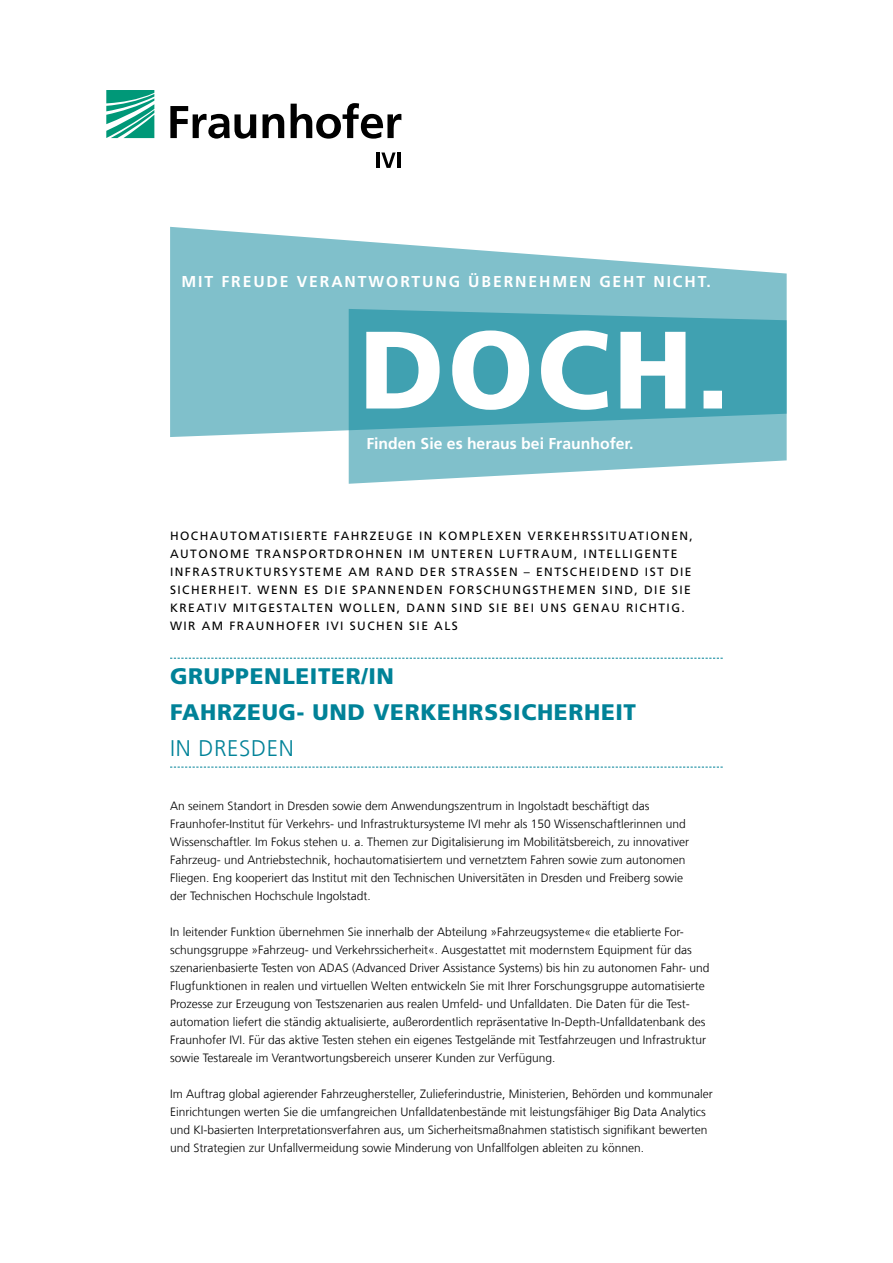
<style>
.page{position:relative;width:893px;height:1263px;background:#fff}
.page>*{position:absolute;margin:0;border:0;box-sizing:border-box;transform-origin:0 0}
.Position{font:900 22.5px/36px "Frutiger LT Com";letter-spacing:.03em;color:#008298}
.Vignette_oben{font:700 15.75px "Frutiger LT Com";letter-spacing:.12em;color:#fff}
.Vignette_unten{font:700 15.75px "Frutiger LT Com";color:#fff}
.Fließtext{font:300 12px/18px "Frutiger LT Com";color:#000}
.Einleitungstext{font:12px/18px "Frutiger LT Com";letter-spacing:.12em;color:#000}
.s1{font-weight:300}
</style>
<div class="page">
<svg style="left:170px;top:227px;width:617px;height:210px;fill:#80c0cb"></svg>
<svg style="left:349px;top:309px;width:438px;height:175px;background:#75bac6"></svg>
<svg style="left:366px;top:330px;width:356px;height:80px"></svg>
<svg style="left:170px;top:658px;width:553px;height:1px"></svg>
<svg style="left:170px;top:767px;width:553px;height:1px"></svg>
<svg style="left:106px;top:90px;width:48px;height:48px"></svg>
<svg style="left:170px;top:103px;width:231px;height:36px"></svg>
<hr style="left:376px;top:152px;width:4px;height:16px;background:#000">
<svg style="left:381px;top:152px;width:15px;height:16px"></svg>
<hr style="left:397px;top:152px;width:3px;height:16px;background:#000">
<p class="Vignette_oben" style="left:181px;top:272px;width:531px">MIT FREUDE VERANTWORTUNG ÜBERNEHMEN GEHT NICHT.</p>
<p class="Vignette_unten" style="left:366px;top:434px;width:269px">Finden Sie es heraus bei Fraunhofer.</p>
<p class="Einleitungstext" style="left:170px;top:527px;width:524px">HOCHAUTOMATISIERTE FAHRZEUGE IN KOMPLEXEN VERKEHRSSITUATIONEN, AUTONOME TRANSPORTDROHNEN IM UNTEREN LUFTRAUM, INTELLIGENTE INFRASTRUKTURSYSTEME AM RAND DER STRASSEN – ENTSCHEIDEND IST DIE SICHERHEIT. WENN ES DIE SPANNENDEN FORSCHUNGSTHEMEN SIND, DIE SIE KREATIV MITGESTALTEN WOLLEN, DANN SIND SIE BEI UNS GENAU RICHTIG.<br>WIR AM FRAUNHOFER IVI SUCHEN SIE ALS</p>
<p class="Position" style="left:170px;top:658px;width:467px">GRUPPENLEITER/IN<br>FAHRZEUG- UND VERKEHRSSICHERHEIT<br><span class="s1">IN DRESDEN</span></p>
<p class="Fließtext" style="left:170px;top:797px;width:520px">An seinem Standort in Dresden sowie dem Anwendungszentrum in Ingolstadt beschäftigt das Fraunhofer-Institut für Verkehrs- und Infrastruktursysteme IVI mehr als 150 Wissenschaftlerinnen und Wissenschaftler. Im Fokus stehen u. a. Themen zur Digitalisierung im Mobilitätsbereich, zu innovativer Fahrzeug- und Antriebstechnik, hochautomatisiertem und vernetztem Fahren sowie zum autonomen Fliegen. Eng kooperiert das Institut mit den Technischen Universitäten in Dresden und Freiberg sowie der Technischen Hochschule Ingolstadt.</p>
<p class="Fließtext" style="left:170px;top:923px;width:541px">In leitender Funktion übernehmen Sie innerhalb der Abteilung »Fahrzeugsysteme« die etablierte For&shy;schungsgruppe »Fahrzeug- und Verkehrssicherheit«. Ausgestattet mit modernstem Equipment für das szenarienbasierte Testen von ADAS (Advanced Driver Assistance Systems) bis hin zu autonomen Fahr- und Flugfunktionen in realen und virtuellen Welten entwickeln Sie mit Ihrer Forschungsgruppe automatisierte Prozesse zur Erzeugung von Testszenarien aus realen Umfeld- und Unfalldaten. Die Daten für die Test&shy;automation liefert die ständig aktualisierte, außerordentlich repräsentative In-Depth-Unfalldatenbank des Fraunhofer IVI. Für das aktive Testen stehen ein eigenes Testgelände mit Testfahrzeugen und Infrastruktur sowie Testareale im Verantwortungsbereich unserer Kunden zur Verfügung.</p>
<p class="Fließtext" style="left:170px;top:1085px;width:544px">Im Auftrag global agierender Fahrzeughersteller, Zulieferindustrie, Ministerien, Behörden und kommunaler Einrichtungen werten Sie die umfangreichen Unfalldatenbestände mit leistungsfähiger Big Data Analytics und KI-basierten Interpretationsverfahren aus, um Sicherheitsmaßnahmen statistisch signifikant bewerten und Strategien zur Unfallvermeidung sowie Minderung von Unfallfolgen ableiten zu können.</p>
</div>
